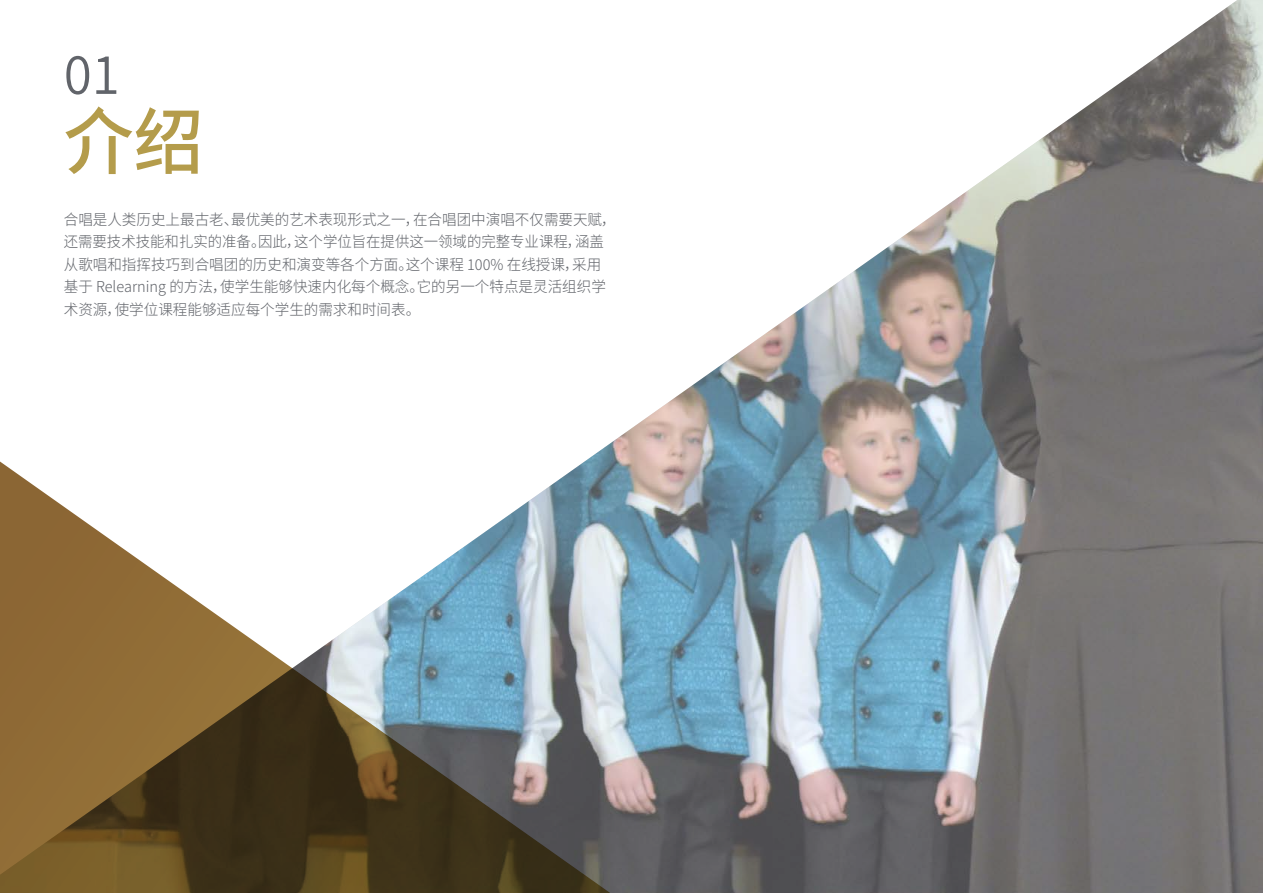
<style>
.page{position:relative;width:1263px;height:893px;background:#fff}
.page>*{position:absolute;margin:0;border:0;box-sizing:border-box;transform-origin:0 0}
.t1{font:500 72px "Source Han Sans CN";color:#b49c4b}
.t2{font:52.5px "Source Han Sans CN";color:#61646a}
.t3{font:300 15px/22.5px "Source Han Sans CN";color:#61646a}
</style>
<div class="page">
<img style="left:606px;top:0;width:657px;height:893px">
<svg style="left:0;top:446px;width:640px;height:447px"></svg>
<h2 class="t2" style="left:64px;top:45px;width:57px">01</h2>
<h1 class="t1" style="left:64px;top:101px;width:141px">介绍</h1>
<p class="t3" style="left:64px;top:208px;width:553px">合唱是人类历史上最古老、最优美的艺术表现形式之一，在合唱团中演唱不仅需要天赋，还需要技术技能和扎实的准备。因此，这个学位旨在提供这一领域的完整专业课程，涵盖从歌唱和指挥技巧到合唱团的历史和演变等各个方面。这个课程 100% 在线授课，采用基于 Relearning 的方法，使学生能够快速内化每个概念。它的另一个特点是灵活组织学术资源，使学位课程能够适应每个学生的需求和时间表。</p>
</div>
